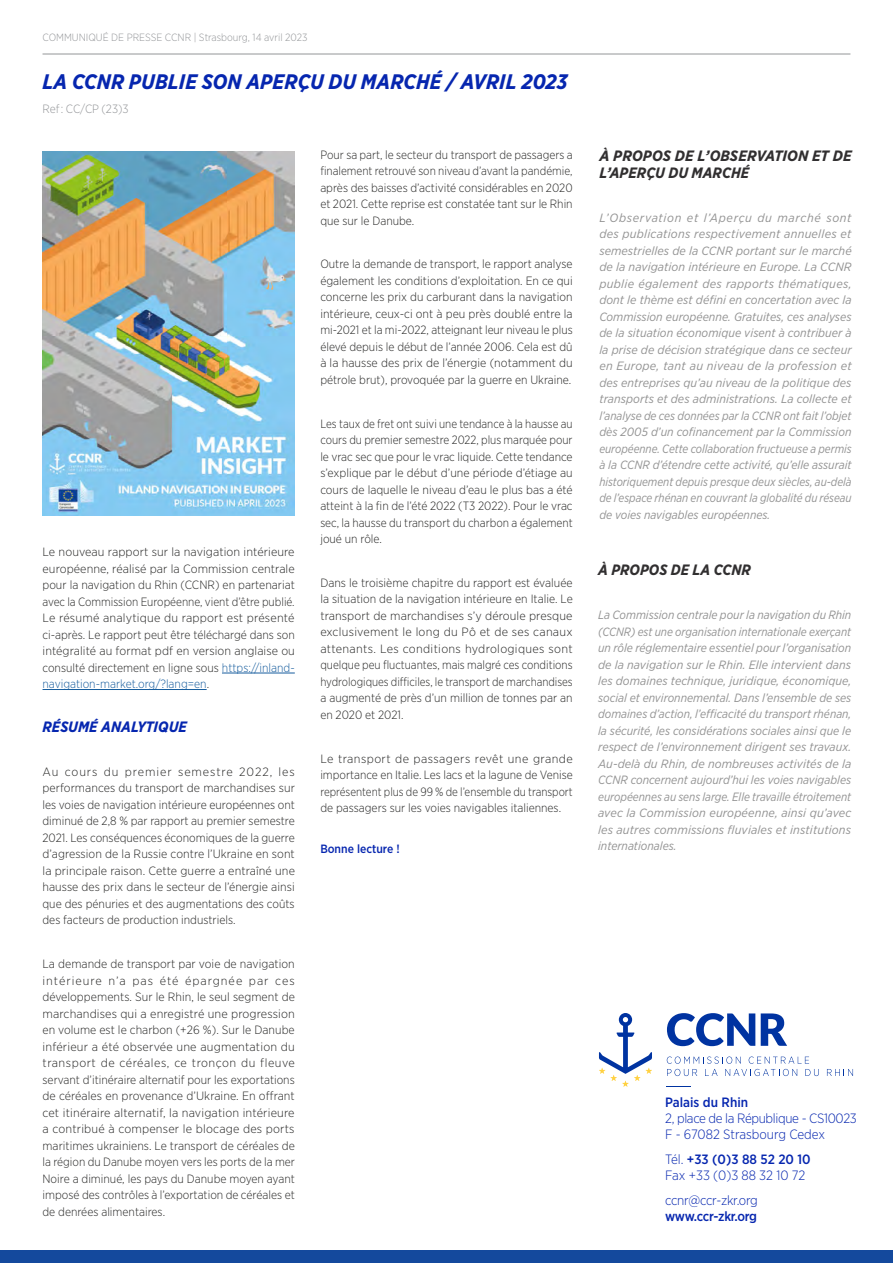
<style>
.page{position:relative;width:893px;height:1263px;background:#fff}
.page>*{position:absolute;margin:0;border:0;box-sizing:border-box;transform-origin:0 0}
.Texte_courant_light{font:italic 700 21px "Gotham Narrow";color:#0626af}
.Texte_courant_light-2{font:italic 700 15px/16.5px "Gotham Narrow";color:#312f30}
.Texte_courant_light-3{font:italic 700 15px "Gotham Narrow";color:#0626af}
.t1{font:300 13.5px/16.2px "Gotham Narrow";letter-spacing:-.025em;color:#0626af}
.t2{font:300 13.5px "Gotham Narrow";color:#0626af}
.t3{font:500 13.5px "Gotham Narrow";color:#0626af}
.Texte_courant_light-4{font:300 12px/16.5px "Gotham Narrow";color:#282827;text-align:justify}
.Texte_courant_light-5{font:300 12px/16.5px "Gotham Narrow";color:#282827;text-align:justify;scale:1.05 1}
.Texte_courant_light-6{font:italic 12px/16.5px "Gotham Narrow";color:#939393;text-align:justify;scale:1.05 1}
.Texte_courant_light-7{font:italic 12px/16.5px "Gotham Narrow";color:#939393;text-align:justify}
.Texte_courant_light-8{font:300 12px/16.5px "Gotham Narrow";color:#282827;text-align:justify;scale:.96 1}
.Texte_courant_light-9{font:300 12px "Gotham Narrow";color:#939598}
.Texte_courant_light-10{font:500 12px "Gotham Narrow";color:#0626af}
.t4{font:300 10.5px "Gotham Narrow";color:#939598}
.s1{color:#175d9e}
.s2{font-weight:500}
.s3{font-weight:300}
</style>
<div class="page">
<hr style="left:43px;top:54px;width:807px;height:1px;background:#939598">
<div style="left:0;top:1250px;width:893px;height:13px;background:#14499d"></div>
<hr style="left:222px;top:673px;width:73px;height:1px;background:#175d9e">
<hr style="left:43px;top:689px;width:164px;height:1px;background:#175d9e">
<img style="left:43px;top:151px;width:252px;height:364px">
<svg style="left:599px;top:1013px;width:53px;height:74px"></svg>
<svg style="left:667px;top:1013px;width:88px;height:33px"></svg>
<svg style="left:761px;top:1013px;width:26px;height:33px"></svg>
<svg style="left:667px;top:1056px;width:152px;height:20px"></svg>
<svg style="left:827px;top:1069px;width:26px;height:7px"></svg>
<svg style="left:666px;top:1086px;width:25px;height:1px"></svg>
<p class="t4" style="left:43px;top:30px;width:267px">COMMUNIQUÉ DE PRESSE CCNR | Strasbourg, 14 avril 2023</p>
<p class="Texte_courant_light" style="left:43px;top:69px;width:527px">LA CCNR PUBLIE SON APERÇU DU MARCHÉ / AVRIL 2023</p>
<p class="Texte_courant_light-9" style="left:43px;top:101px;width:88px">Ref : CC/CP (23)3</p>
<p class="Texte_courant_light-5" style="left:43px;top:543px;width:242px">Le nouveau rapport sur la navigation intérieure européenne, réalisé par la Commission centrale pour la navigation du Rhin (CCNR) en partenariat avec la Commission Européenne, vient d’être publié.<br>Le résumé analytique du rapport est présenté ci-après. Le rapport peut être téléchargé dans son intégralité au format pdf en version anglaise ou consulté directement en ligne sous <span class="s1">https://inland&shy;navigation-market.org/?lang=en</span>.</p>
<p class="Texte_courant_light-3" style="left:43px;top:717px;width:146px">RÉSUMÉ ANALYTIQUE</p>
<p class="Texte_courant_light-5" style="left:43px;top:763px;width:242px">Au cours du premier semestre 2022, les performances du transport de marchandises sur les voies de navigation intérieure européennes ont diminué de 2,8 % par rapport au premier semestre 2021. Les conséquences économiques de la guerre d’agression de la Russie contre l’Ukraine en sont la principale raison. Cette guerre a entraîné une hausse des prix dans le secteur de l’énergie ainsi que des pénuries et des augmentations des coûts des facteurs de production industriels.</p>
<p class="Texte_courant_light-4" style="left:43px;top:955px;width:254px">La demande de transport par voie de navigation intérieure n’a pas été épargnée par ces développements. Sur le Rhin, le seul segment de marchandises qui a enregistré une progression en volume est le charbon (+26 %). Sur le Danube inférieur a été observée une augmentation du transport de céréales, ce tronçon du fleuve servant d’itinéraire alternatif pour les exportations de céréales en provenance d’Ukraine. En offrant cet itinéraire alternatif, la navigation intérieure a contribué à compenser le blocage des ports maritimes ukrainiens. Le transport de céréales de la région du Danube moyen vers les ports de la mer Noire a diminué, les pays du Danube moyen ayant imposé des contrôles à l’exportation de céréales et de denrées alimentaires.</p>
<p class="Texte_courant_light-4" style="left:320px;top:146px;width:254px">Pour sa part, le secteur du transport de passagers a finalement retrouvé son niveau d’avant la pandémie, après des baisses d’activité considérables en 2020 et 2021. Cette reprise est constatée tant sur le Rhin que sur le Danube.</p>
<p class="Texte_courant_light-4" style="left:320px;top:256px;width:254px">Outre la demande de transport, le rapport analyse également les conditions d’exploitation. En ce qui concerne les prix du carburant dans la navigation intérieure, ceux-ci ont à peu près doublé entre la mi-2021 et la mi-2022, atteignant leur niveau le plus élevé depuis le début de l’année 2006. Cela est dû à la hausse des prix de l’énergie (notamment du pétrole brut), provoquée par la guerre en Ukraine.</p>
<p class="Texte_courant_light-8" style="left:320px;top:415px;width:264px">Les taux de fret ont suivi une tendance à la hausse au cours du premier semestre 2022, plus marquée pour le vrac sec que pour le vrac liquide. Cette tendance s’explique par le début d’une période d’étiage au cours de laquelle le niveau d’eau le plus bas a été atteint à la fin de l’été 2022 (T3 2022). Pour le vrac sec, la hausse du transport du charbon a également joué un rôle.</p>
<p class="Texte_courant_light-4" style="left:320px;top:574px;width:254px">Dans le troisième chapitre du rapport est évaluée la situation de la navigation intérieure en Italie. Le transport de marchandises s’y déroule presque exclusivement le long du Pô et de ses canaux attenants. Les conditions hydrologiques sont quelque peu fluctuantes, mais malgré ces conditions hydrologiques difficiles, le transport de marchandises a augmenté de près d’un million de tonnes par an en 2020 et 2021.</p>
<p class="Texte_courant_light-5" style="left:320px;top:750px;width:242px">Le transport de passagers revêt une grande importance en Italie. Les lacs et la lagune de Venise représentent plus de 99 % de l’ensemble du transport de passagers sur les voies navigables italiennes.</p>
<p class="Texte_courant_light-10" style="left:320px;top:841px;width:81px">Bonne lecture !</p>
<p class="Texte_courant_light-2" style="left:599px;top:148px;width:254px">À PROPOS DE L’OBSERVATION ET DE<br>L’APERÇU DU MARCHÉ</p>
<p class="Texte_courant_light-6" style="left:599px;top:209px;width:242px">L’Observation et l’Aperçu du marché sont des publications respectivement annuelles et semestrielles de la CCNR portant sur le marché de la navigation intérieure en Europe. La CCNR publie également des rapports thématiques, dont le thème est défini en concertation avec la Commission européenne. Gratuites, ces analyses de la situation économique visent à contribuer à la prise de décision stratégique dans ce secteur en Europe, tant au niveau de la profession et des entreprises qu’au niveau de la politique des transports et des administrations. La collecte et l’analyse de ces données par la CCNR ont fait l’objet dès 2005 d’un cofinancement par la Commission européenne. Cette collaboration fructueuse a permis à la CCNR d’étendre cette activité, qu’elle assurait historiquement depuis presque deux siècles, au-delà de l’espace rhénan en couvrant la globalité du réseau de voies navigables européennes.</p>
<p class="Texte_courant_light-2" style="left:598px;top:562px;width:154px">À PROPOS DE LA CCNR</p>
<p class="Texte_courant_light-7" style="left:598px;top:606px;width:255px">La Commission centrale pour la navigation du Rhin (CCNR) est une organisation internationale exerçant un rôle réglementaire essentiel pour l’organisation de la navigation sur le Rhin. Elle intervient dans les domaines technique, juridique, économique, social et environnemental. Dans l’ensemble de ses domaines d’action, l’efficacité du transport rhénan, la sécurité, les considérations sociales ainsi que le respect de l’environnement dirigent ses travaux.<br>Au-delà du Rhin, de nombreuses activités de la CCNR concernent aujourd’hui les voies navigables européennes au sens large. Elle travaille étroitement avec la Commission européenne, ainsi qu’avec les autres commissions fluviales et institutions internationales.</p>
<p class="t1" style="left:665px;top:1093px;width:193px"><span class="s2">Palais du Rhin<br></span>2, place de la République - CS10023</p>
<p class="t2" style="left:665px;top:1126px;width:161px">F - 67082 Strasbourg Cedex</p>
<p class="t3" style="left:665px;top:1150px;width:147px"><span class="s3">Tél.</span> +33 (0)3 88 52 20 10</p>
<p class="t2" style="left:665px;top:1167px;width:141px">Fax +33 (0)3 88 32 10 72</p>
<p class="t1" style="left:665px;top:1191px;width:94px">ccnr@ccr-zkr.org <span class="s2">www.ccr-zkr.org</span></p>
</div>
